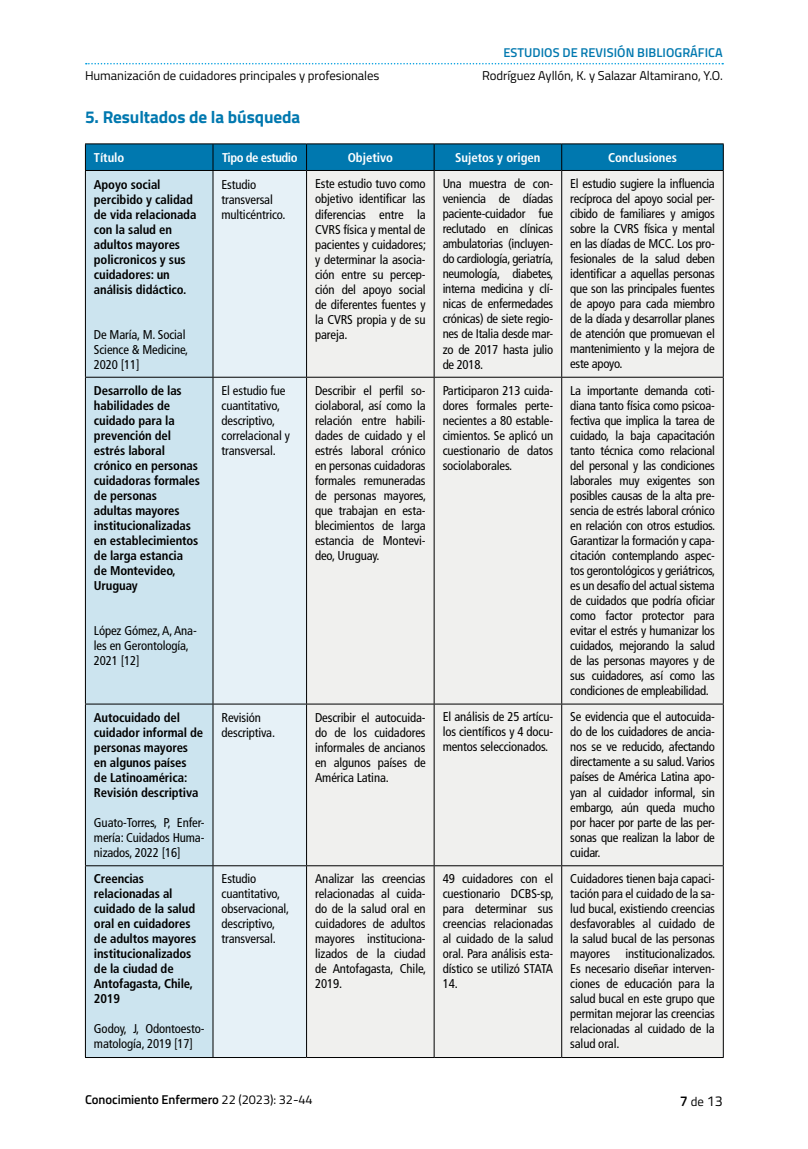
<style>
.page{position:relative;width:808px;height:1149px;background:#fff}
.page>*{position:absolute;margin:0;border:0;box-sizing:border-box;transform-origin:0 0}
.t1{font:700 17.25px "Titillium Web";letter-spacing:-.005em;color:#0078af}
.t2{font:condensed 12.75px/15px "Frutiger LT Std";letter-spacing:-.01em;color:#000;text-align:justify}
.t3{font:700 condensed 12.75px/15px "Frutiger LT Std";letter-spacing:-.01em;color:#000}
.t4{font:12.75px "Titillium Web";letter-spacing:-.005em;color:#000}
.t5{font:700 condensed 12.75px "Frutiger LT Std";letter-spacing:-.005em;color:#fff}
.t6{font:600 12.75px "Titillium Web";letter-spacing:-.005em;color:#000}
.t7{font:600 12.75px "Titillium Web";letter-spacing:.005em;color:#0078af}
.t8{font:700 condensed 12.75px "Frutiger LT Std";letter-spacing:-.04em;color:#fff}
.s1{font-weight:400}
.s2{font-weight:600;font-size:14.25px}
.s3{font-size:14.25px}
</style>
<div class="page">
<svg style="left:86px;top:63px;width:637px;height:1px"></svg>
<div style="left:86px;top:171px;width:127px;height:885px;background:#cce4ef"></div>
<div style="left:214px;top:171px;width:92px;height:885px;background:#e6f1f7"></div>
<div style="left:307px;top:171px;width:416px;height:885px;background:#f0f0ee"></div>
<hr style="left:85px;top:143px;width:128px;height:1px;background:#000">
<hr style="left:213px;top:143px;width:94px;height:1px;background:#000">
<hr style="left:307px;top:143px;width:127px;height:1px;background:#000">
<hr style="left:434px;top:143px;width:128px;height:1px;background:#000">
<hr style="left:562px;top:143px;width:162px;height:1px;background:#000">
<div style="left:85px;top:144px;width:639px;height:26px;background:#0078af"></div>
<hr style="left:85px;top:170px;width:128px;height:1px;background:#000">
<hr style="left:85px;top:171px;width:1px;height:206px;background:#000">
<hr style="left:213px;top:170px;width:94px;height:1px;background:#000">
<hr style="left:213px;top:171px;width:1px;height:206px;background:#000">
<hr style="left:307px;top:170px;width:127px;height:1px;background:#000">
<hr style="left:306px;top:171px;width:1px;height:206px;background:#000">
<hr style="left:434px;top:170px;width:128px;height:1px;background:#000">
<hr style="left:434px;top:171px;width:1px;height:206px;background:#000">
<hr style="left:562px;top:170px;width:162px;height:1px;background:#000">
<hr style="left:561px;top:171px;width:1px;height:206px;background:#000">
<hr style="left:723px;top:171px;width:1px;height:206px;background:#000">
<hr style="left:85px;top:377px;width:128px;height:1px;background:#000">
<hr style="left:85px;top:377px;width:1px;height:326px;background:#000">
<hr style="left:213px;top:377px;width:94px;height:1px;background:#000">
<hr style="left:213px;top:377px;width:1px;height:326px;background:#000">
<hr style="left:307px;top:377px;width:127px;height:1px;background:#000">
<hr style="left:306px;top:377px;width:1px;height:326px;background:#000">
<hr style="left:434px;top:377px;width:128px;height:1px;background:#000">
<hr style="left:434px;top:377px;width:1px;height:326px;background:#000">
<hr style="left:562px;top:377px;width:162px;height:1px;background:#000">
<hr style="left:561px;top:377px;width:1px;height:326px;background:#000">
<hr style="left:723px;top:377px;width:1px;height:326px;background:#000">
<hr style="left:85px;top:1056px;width:128px;height:1px;background:#000">
<hr style="left:213px;top:1056px;width:94px;height:1px;background:#000">
<hr style="left:307px;top:1056px;width:127px;height:1px;background:#000">
<hr style="left:434px;top:1056px;width:128px;height:1px;background:#000">
<hr style="left:562px;top:1056px;width:162px;height:1px;background:#000">
<hr style="left:85px;top:703px;width:128px;height:1px;background:#000">
<hr style="left:85px;top:704px;width:1px;height:161px;background:#000">
<hr style="left:213px;top:703px;width:94px;height:1px;background:#000">
<hr style="left:213px;top:704px;width:1px;height:161px;background:#000">
<hr style="left:307px;top:703px;width:127px;height:1px;background:#000">
<hr style="left:306px;top:704px;width:1px;height:161px;background:#000">
<hr style="left:434px;top:703px;width:128px;height:1px;background:#000">
<hr style="left:434px;top:704px;width:1px;height:161px;background:#000">
<hr style="left:562px;top:703px;width:162px;height:1px;background:#000">
<hr style="left:561px;top:704px;width:1px;height:161px;background:#000">
<hr style="left:723px;top:704px;width:1px;height:161px;background:#000">
<hr style="left:85px;top:865px;width:128px;height:1px;background:#000">
<hr style="left:85px;top:865px;width:1px;height:191px;background:#000">
<hr style="left:213px;top:865px;width:94px;height:1px;background:#000">
<hr style="left:213px;top:865px;width:1px;height:191px;background:#000">
<hr style="left:307px;top:865px;width:127px;height:1px;background:#000">
<hr style="left:306px;top:865px;width:1px;height:191px;background:#000">
<hr style="left:434px;top:865px;width:128px;height:1px;background:#000">
<hr style="left:434px;top:865px;width:1px;height:191px;background:#000">
<hr style="left:562px;top:865px;width:162px;height:1px;background:#000">
<hr style="left:561px;top:865px;width:1px;height:191px;background:#000">
<hr style="left:723px;top:865px;width:1px;height:191px;background:#000">
<p class="t7" style="left:503px;top:43px;width:221px">ESTUDIOS DE REVISIÓN BIBLIOGRÁFICA</p>
<p class="t4" style="left:85px;top:66px;width:296px">Humanización de cuidadores principales y profesionales</p>
<p class="t4" style="left:482px;top:66px;width:242px">Rodríguez Ayllón, K. y Salazar Altamirano, Y.O.</p>
<h1 class="t1" style="left:85px;top:103px;width:217px">5. Resultados de la búsqueda</h1>
<p class="t5" style="left:94px;top:150px;width:32px">Título</p>
<p class="t8" style="left:222px;top:150px;width:77px">Tipo de estudio</p>
<p class="t5" style="left:348px;top:150px;width:47px">Objetivo</p>
<p class="t5" style="left:455px;top:150px;width:87px">Sujetos y origen</p>
<p class="t5" style="left:608px;top:150px;width:70px">Conclusiones</p>
<p class="t3" style="left:94px;top:177px;width:104px">Apoyo social percibido y calidad de vida relacionada con la salud en adultos mayores policronicos y sus cuidadores: un análisis didáctico.</p>
<p class="t2" style="left:94px;top:327px;width:96px;text-align:left">De María, M. Social<br>Science &amp; Medicine,<br>2020 [11]</p>
<p class="t2" style="left:221px;top:177px;width:65px;text-align:left">Estudio transversal multicéntrico.</p>
<p class="t2" style="left:315px;top:177px;width:113px">Este estudio tuvo como objetivo identificar las diferencias entre la CVRS física y mental de pacientes y cuidadores; y determinar la asocia&shy;ción entre su percep&shy;ción del apoyo social de diferentes fuentes y la CVRS propia y de su pareja.</p>
<p class="t2" style="left:443px;top:176px;width:113px">Una muestra de con&shy;veniencia de díadas paciente-cuidador fue reclutado en clínicas ambulatorias (incluyen&shy;do cardiología, geriatría, neumología, diabetes, interna medicina y clí&shy;nicas de enfermedades crónicas) de siete regio&shy;nes de Italia desde mar&shy;zo de 2017 hasta julio de 2018.</p>
<p class="t2" style="left:570px;top:176px;width:146px">El estudio sugiere la influencia recíproca del apoyo social per&shy;cibido de familiares y amigos sobre la CVRS física y mental en las díadas de MCC. Los pro&shy;fesionales de la salud deben identificar a aquellas personas que son las principales fuentes de apoyo para cada miembro de la díada y desarrollar planes de atención que promuevan el mantenimiento y la mejora de este apoyo.</p>
<p class="t3" style="left:94px;top:383px;width:107px">Desarrollo de las habilidades de cuidado para la prevención del estrés laboral crónico en personas cuidadoras formales de personas<br>adultas mayores institucionalizadas en establecimientos de larga estancia<br>de Montevideo,<br>Uruguay</p>
<p class="t2" style="left:94px;top:623px;width:104px;text-align:left">López Gómez, A, Ana&shy;les en Gerontología,<br>2021 [12]</p>
<p class="t3" style="left:94px;top:709px;width:111px">Autocuidado del cuidador informal de personas mayores en algunos países<br>de Latinoamérica:<br>Revisión descriptiva</p>
<p class="t2" style="left:94px;top:814px;width:112px">Guato-Torres, P, Enfer&shy;mería: Cuidados Huma&shy;nizados, 2022 [16]</p>
<p class="t3" style="left:94px;top:870px;width:104px">Creencias relacionadas al cuidado de la salud oral en cuidadores de adultos mayores institucionalizados de la ciudad de<br>Antofagasta, Chile,<br>2019</p>
<p class="t2" style="left:94px;top:1021px;width:112px">Godoy, J, Odontoesto&shy;matología, 2019 [17]</p>
<p class="t2" style="left:222px;top:383px;width:70px;text-align:left">El estudio fue cuantitativo, descriptivo, correlacional y transversal.</p>
<p class="t2" style="left:315px;top:383px;width:113px">Describir el perfil so&shy;ciolaboral, así como la relación entre habili&shy;dades de cuidado y el estrés laboral crónico en personas cuidadoras formales remuneradas de personas mayores, que trabajan en esta&shy;blecimientos de larga estancia de Montevi&shy;deo, Uruguay.</p>
<p class="t2" style="left:443px;top:383px;width:112px">Participaron 213 cuida&shy;dores formales perte&shy;necientes a 80 estable&shy;cimientos. Se aplicó un cuestionario de datos sociolaborales.</p>
<p class="t2" style="left:570px;top:383px;width:147px">La importante demanda coti&shy;diana tanto física como psicoa&shy;fectiva que implica la tarea de cuidado, la baja capacitación tanto técnica como relacional del personal y las condiciones laborales muy exigentes son posibles causas de la alta pre&shy;sencia de estrés laboral crónico en relación con otros estudios.<br>Garantizar la formación y capa&shy;citación contemplando aspec&shy;tos gerontológicos y geriátricos, es un desafío del actual sistema de cuidados que podría oficiar como factor protector para evitar el estrés y humanizar los cuidados, mejorando la salud de las personas mayores y de sus cuidadores, así como las condiciones de empleabilidad.</p>
<p class="t2" style="left:222px;top:709px;width:55px">Revisión descriptiva.</p>
<p class="t2" style="left:315px;top:709px;width:112px">Describir el autocuida&shy;do de los cuidadores informales de ancianos en algunos países de América Latina.</p>
<p class="t2" style="left:443px;top:709px;width:112px">El análisis de 25 artícu&shy;los científicos y 4 docu&shy;mentos seleccionados.</p>
<p class="t2" style="left:570px;top:709px;width:146px">Se evidencia que el autocuida&shy;do de los cuidadores de ancia&shy;nos se ve reducido, afectando directamente a su salud. Varios países de América Latina apo&shy;yan al cuidador informal, sin embargo, aún queda mucho por hacer por parte de las per&shy;sonas que realizan la labor de cuidar.</p>
<p class="t2" style="left:222px;top:870px;width:69px;text-align:left">Estudio cuantitativo, observacional, descriptivo, transversal.</p>
<p class="t2" style="left:315px;top:870px;width:113px">Analizar las creencias relacionadas al cuida&shy;do de la salud oral en cuidadores de adultos mayores instituciona&shy;lizados de la ciudad de Antofagasta, Chile, 2019.</p>
<p class="t2" style="left:443px;top:870px;width:113px">49 cuidadores con el cuestionario DCBS-sp, para determinar sus creencias relacionadas al cuidado de la salud oral. Para análisis esta&shy;dístico se utilizó STATA 14.</p>
<p class="t2" style="left:570px;top:870px;width:147px">Cuidadores tienen baja capaci&shy;tación para el cuidado de la sa&shy;lud bucal, existiendo creencias desfavorables al cuidado de la salud bucal de las personas mayores institucionalizados.<br>Es necesario diseñar interven&shy;ciones de educación para la salud bucal en este grupo que permitan mejorar las creencias relacionadas al cuidado de la salud oral.</p>
<p class="t6" style="left:85px;top:1089px;width:229px">Conocimiento Enfermero <span class="s1">22 (2023): 32-44</span></p>
<p class="t4" style="left:680px;top:1091px;width:45px"><span class="s2">7</span> de <span class="s3">13</span></p>
</div>
